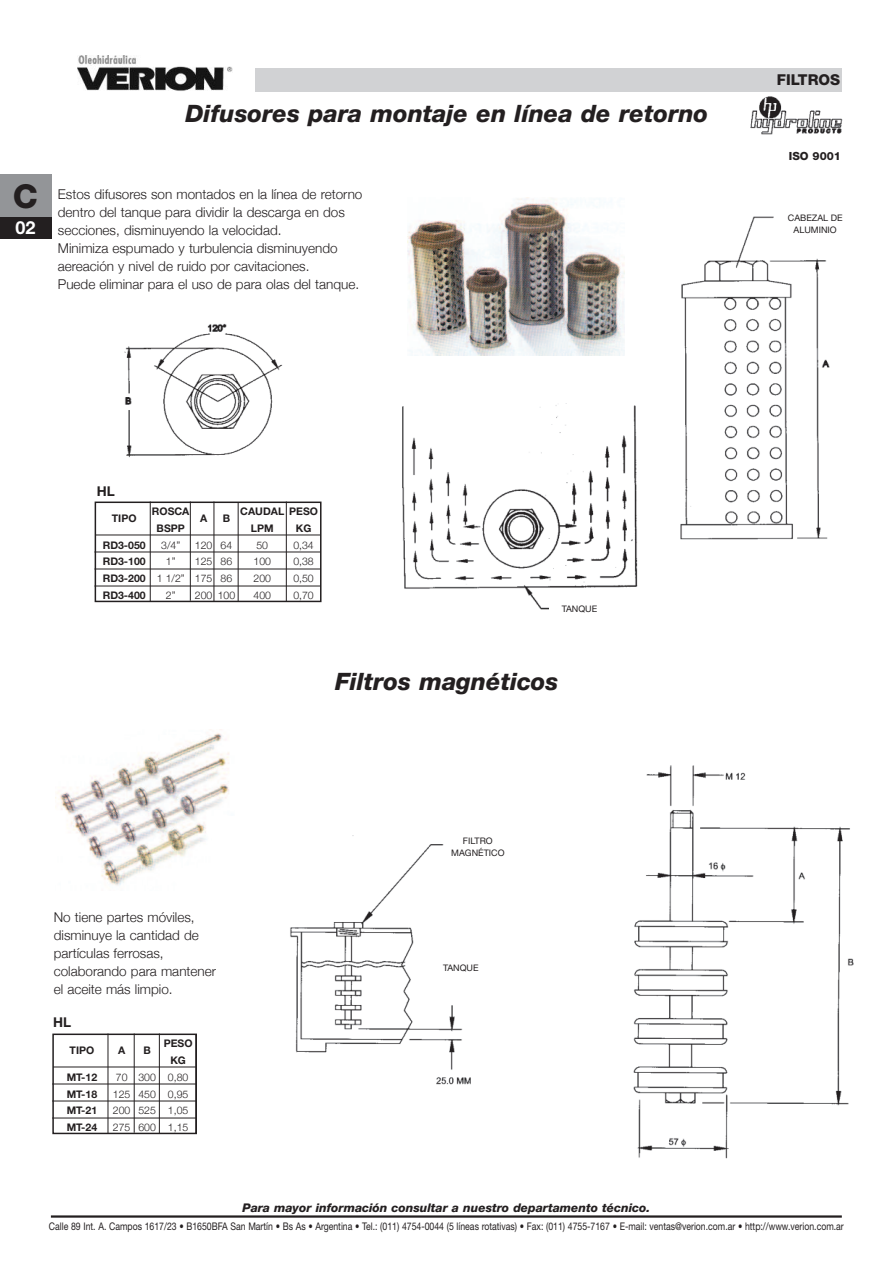
<style>
.page{position:relative;width:893px;height:1263px;background:#fff}
.page>*{position:absolute;margin:0;border:0;box-sizing:border-box;transform-origin:0 0}
.t1{font:800 33px "Helvetica Neue";color:#231f20}
.t2{font:italic 800 24px "Helvetica Neue";color:#231f20}
.t3{font:700 18px "Helvetica Neue";color:#fff}
.t4{font:800 15px "Helvetica Neue";color:#231f20}
.t5{font:300 13.5px/18px "Helvetica Neue";color:#231f20}
.t6{font:700 13.5px "Helvetica Neue";color:#231f20}
.t7{font:italic 800 12px "Helvetica Neue";color:#231f20}
.t8{font:800 11.25px "Helvetica Neue";color:#231f20}
.t9{font:10.5px "Helvetica Neue";color:#231f20;scale:.83 1}
.t10{font:300 10.5px "Helvetica Neue";color:#231f20}
.t11{font:700 10.5px/17px "Helvetica Neue";color:#231f20;text-align:center}
.t12{font:9px/12px "Helvetica Neue";color:#231f20;text-align:center}
.s1{font-weight:700}
</style>
<div class="page">
<img style="left:750px;top:96px;width:92px;height:39px">
<hr style="left:51px;top:1215px;width:791px;height:3px;background:#231f20">
<img style="left:78px;top:55px;width:154px;height:36px">
<div style="left:255px;top:68px;width:587px;height:24px;background:#d1d2d4"></div>
<div style="left:0;top:217px;width:51px;height:21px;background:#231f20"></div>
<div style="left:0;top:174px;width:51px;height:43px;background:#939598"></div>
<img style="left:407px;top:197px;width:217px;height:159px">
<img style="left:124px;top:323px;width:159px;height:135px">
<img style="left:680px;top:216px;width:150px;height:324px">
<img style="left:402px;top:403px;width:236px;height:207px">
<img style="left:57px;top:733px;width:172px;height:152px">
<img style="left:290px;top:765px;width:564px;height:394px">
<div style="left:95px;top:501px;width:226px;height:101px;border:2px solid #231f20"></div>
<hr style="left:96px;top:535px;width:224px;height:1px;background:#231f20">
<hr style="left:94px;top:569px;width:227px;height:1px;background:#231f20">
<hr style="left:94px;top:586px;width:227px;height:1px;background:#231f20">
<hr style="left:94px;top:552px;width:227px;height:1px;background:#231f20">
<hr style="left:150px;top:501px;width:1px;height:100px;background:#231f20">
<hr style="left:190px;top:501px;width:1px;height:100px;background:#231f20">
<hr style="left:214px;top:501px;width:1px;height:100px;background:#231f20">
<hr style="left:238px;top:502px;width:1px;height:99px;background:#231f20">
<hr style="left:286px;top:501px;width:1px;height:101px;background:#231f20">
<div style="left:52px;top:1033px;width:145px;height:101px;border:2px solid #231f20"></div>
<hr style="left:53px;top:1067px;width:143px;height:1px;background:#231f20">
<hr style="left:52px;top:1101px;width:144px;height:1px;background:#231f20">
<hr style="left:52px;top:1118px;width:144px;height:1px;background:#231f20">
<hr style="left:52px;top:1084px;width:144px;height:1px;background:#231f20">
<hr style="left:108px;top:1033px;width:1px;height:100px;background:#231f20">
<hr style="left:134px;top:1033px;width:1px;height:100px;background:#231f20">
<hr style="left:159px;top:1033px;width:1px;height:100px;background:#231f20">
<hr style="left:196px;top:1034px;width:1px;height:99px;background:#231f20">
<div style="left:550px;top:604px;width:59px;height:18px;background:#fff"></div>
<h2 class="t2" style="left:185px;top:105px;width:524px">Difusores para montaje en línea de retorno</h2>
<h1 class="t1" style="left:13px;top:184px;width:27px">C</h1>
<p class="t5" style="left:58px;top:185px;width:306px">Estos difusores son montados en la línea de retorno dentro del tanque para dividir la descarga en dos secciones, disminuyendo la velocidad.<br>Minimiza espumado y turbulencia disminuyendo aereación y nivel de ruido por cavitaciones.<br>Puede eliminar para el uso de para olas del tanque.</p>
<h3 class="t3" style="left:16px;top:221px;width:22px">02</h3>
<p class="t4" style="left:777px;top:75px;width:65px">FILTROS</p>
<p class="t8" style="left:789px;top:152px;width:54px">ISO 9001</p>
<p class="t12" style="left:788px;top:212px;width:56px">CABEZAL DE<br>ALUMINIO</p>
<p class="t6" style="left:97px;top:486px;width:20px">HL</p>
<p class="t11" style="left:112px;top:511px;width:26px">TIPO</p>
<p class="t11" style="left:240px;top:503px;width:79px">CAUDAL PESO</p>
<p class="t11" style="left:152px;top:503px;width:39px">ROSCA</p>
<p class="t11" style="left:200px;top:511px;width:9px">A</p>
<p class="t11" style="left:223px;top:511px;width:9px">B</p>
<p class="t11" style="left:157px;top:520px;width:30px">BSPP</p>
<p class="t11" style="left:251px;top:520px;width:24px">LPM</p>
<p class="t11" style="left:296px;top:520px;width:17px">KG</p>
<p class="t11" style="left:103px;top:537px;width:44px">RD3-050</p>
<p class="t10" style="left:161px;top:538px;width:21px">3/4”</p>
<p class="t10" style="left:195px;top:538px;width:39px">120 64</p>
<p class="t10" style="left:256px;top:538px;width:13px">50</p>
<p class="t10" style="left:293px;top:538px;width:22px">0,34</p>
<p class="t11" style="left:103px;top:554px;width:44px">RD3-100</p>
<p class="t10" style="left:166px;top:555px;width:11px">1”</p>
<p class="t10" style="left:195px;top:555px;width:39px">125 86</p>
<p class="t10" style="left:254px;top:555px;width:19px">100</p>
<p class="t10" style="left:293px;top:555px;width:22px">0,38</p>
<p class="t10" style="left:103px;top:572px;width:131px"><span class="s1">RD3-200</span> 1 1/2” 175 86</p>
<p class="t10" style="left:254px;top:572px;width:19px">200</p>
<p class="t10" style="left:293px;top:572px;width:22px">0,50</p>
<p class="t11" style="left:103px;top:588px;width:44px">RD3-400</p>
<p class="t10" style="left:166px;top:589px;width:11px">2”</p>
<p class="t10" style="left:195px;top:589px;width:42px">200 100</p>
<p class="t10" style="left:254px;top:589px;width:19px">400</p>
<p class="t10" style="left:293px;top:589px;width:22px">0,70</p>
<p class="t12" style="left:562px;top:603px;width:37px">TANQUE</p>
<h2 class="t2" style="left:335px;top:673px;width:225px">Filtros magnéticos</h2>
<p class="t5" style="left:54px;top:908px;width:164px">No tiene partes móviles, disminuye la cantidad de partículas ferrosas, colaborando para mantener el aceite más limpio.</p>
<p class="t6" style="left:53px;top:1018px;width:20px">HL</p>
<p class="t11" style="left:70px;top:1043px;width:26px">TIPO</p>
<p class="t11" style="left:118px;top:1043px;width:9px">A</p>
<p class="t11" style="left:144px;top:1043px;width:9px">B</p>
<p class="t11" style="left:164px;top:1035px;width:30px">PESO<br>KG</p>
<p class="t11" style="left:67px;top:1069px;width:32px">MT-12</p>
<p class="t10" style="left:116px;top:1070px;width:74px">70 300 0,80</p>
<p class="t11" style="left:67px;top:1086px;width:32px">MT-18</p>
<p class="t10" style="left:113px;top:1087px;width:77px">125 450 0,95</p>
<p class="t11" style="left:67px;top:1103px;width:32px">MT-21</p>
<p class="t10" style="left:113px;top:1104px;width:77px">200 525 1,05</p>
<p class="t11" style="left:67px;top:1120px;width:32px">MT-24</p>
<p class="t10" style="left:113px;top:1121px;width:77px">275 600 1,15</p>
<p class="t12" style="left:451px;top:836px;width:55px">FILTRO<br>MAGNÉTICO</p>
<p class="t12" style="left:443px;top:963px;width:37px">TANQUE</p>
<p class="t7" style="left:242px;top:1203px;width:409px">Para mayor información consultar a nuestro departamento técnico.</p>
<p class="t9" style="left:49px;top:1222px;width:959px">Calle 89 Int. A. Campos 1617/23 • B1650BFA San Martín • Bs As • Argentina • Tel.: (011) 4754-0044 (5 líneas rotativas) • Fax: (011) 4755-7167 • E-mail: ventas@verion.com.ar • http://www.verion.com.ar</p>
</div>
